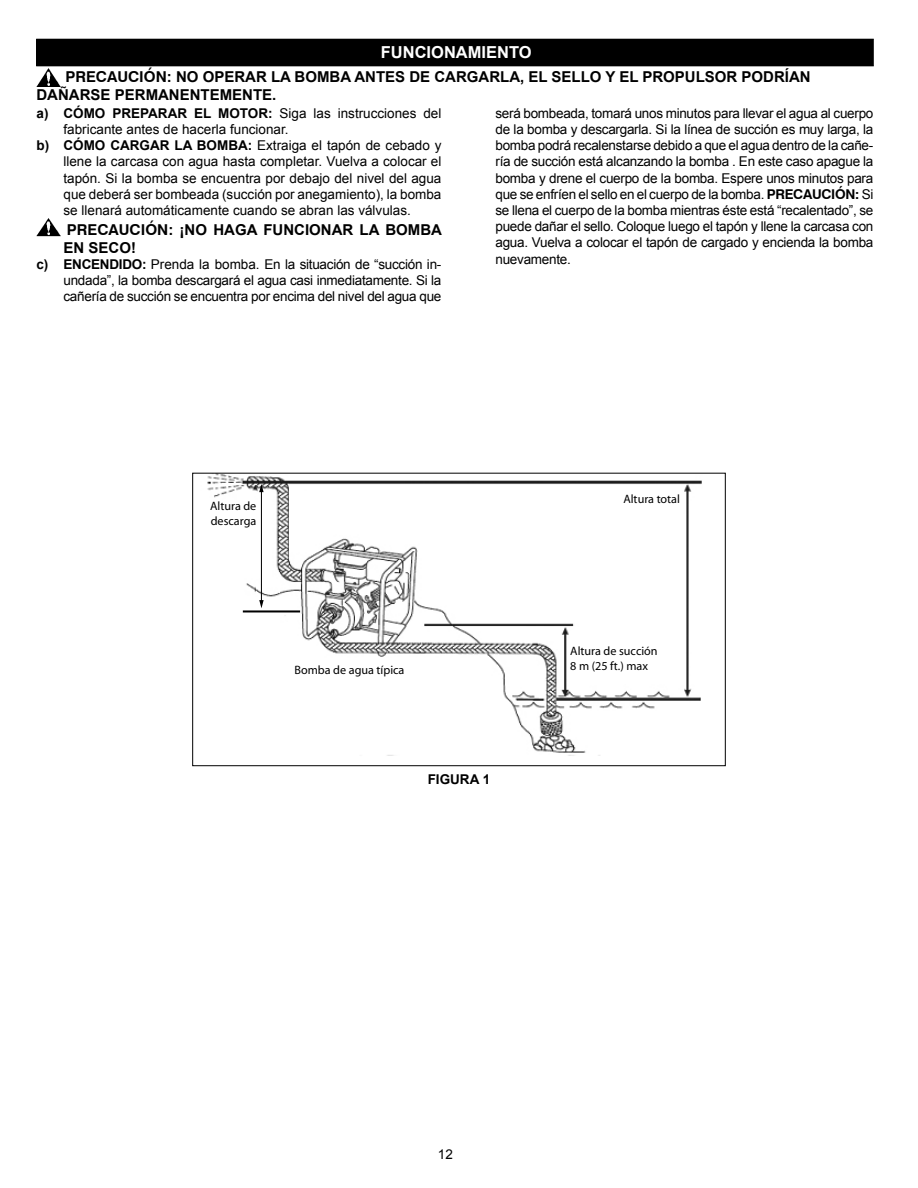
<style>
.page{position:relative;width:918px;height:1188px;background:#fff}
.page>*{position:absolute;margin:0;border:0;box-sizing:border-box;transform-origin:0 0}
.t1{font:700 16.5px "Arial";color:#fff}
.t2{font:700 15px/18px "Arial";color:#000}
.t3{font:700 15px "Swiss 721 BT";color:#000}
.t4{font:13.5px/16.2px "Arial";color:#000;text-align:justify}
.t5{font:700 13.5px "Arial";color:#000}
.t6{font:12.15px/14.5px "Myriad";color:#000}
.s1{font-family:"Swiss 721 BT"}
.s2{font-weight:700}
.s3{font-family:"Arial"}
.s4{font-family:"Swiss 721 BT";font-weight:700}
</style>
<div class="page">
<div style="left:37px;top:39px;width:836px;height:27px;background:#000"></div>
<img style="left:36px;top:68px;width:25px;height:19px">
<img style="left:36px;top:218px;width:25px;height:18px">
<img style="left:207px;top:475px;width:495px;height:281px">
<hr style="left:243px;top:610px;width:57px;height:2px;background:#000">
<hr style="left:261px;top:491px;width:1px;height:111px;background:#000">
<svg style="left:259px;top:600px;width:5px;height:8px"></svg>
<svg style="left:259px;top:484px;width:5px;height:8px"></svg>
<div style="left:192px;top:473px;width:534px;height:293px;border:1px solid #000"></div>
<p class="t1" style="left:381px;top:41px;width:12px">FUNCIONAMIENTO</p>
<p class="t2" style="left:36px;top:68px;width:776px;text-indent:29px"><span class="s1">PRECAUCIÓN</span>: NO OPERAR LA BOMBA ANTES DE CARGARLA, EL SELLO Y EL PROPULSOR PODRÍAN<br>DAÑARSE PERMANENTEMENTE.</p>
<p class="t4" style="left:36px;top:105px;width:406px"><span class="s2">A) CÓMO PREPARAR EL MOTOR:</span> Siga las instrucciones del</p>
<p class="t4" style="left:63px;top:121px;width:227px">fabricante antes de hacerla funcionar.</p>
<p class="t4" style="left:36px;top:138px;width:407px"><span class="s2">B) CÓ MO CARGAR LA BOMBA:</span> Extraiga el tapón de cebado y</p>
<p class="t4" style="left:63px;top:154px;width:379px">llene la carcasa con agua hasta completar. Vuelva a colocar el</p>
<p class="t4" style="left:63px;top:170px;width:379px">tapón. Si la bomba se encuentra por debajo del nivel del agua</p>
<p class="t4" style="left:63px;top:186px;width:379px">que deberá ser bombeada (succión por anegamiento), la bomba</p>
<p class="t4" style="left:63px;top:202px;width:349px">se llenará automáticamente cuando se abran las válvulas.</p>
<p class="t3" style="left:67px;top:220px;width:159px">PRECAUCIÓN<span class="s3">: ¡NO HAGA</span></p>
<p class="t2" style="left:263px;top:221px;width:11px">FUNCIONAR</p>
<p class="t2" style="left:360px;top:221px;width:84px">LA BOM BA</p>
<p class="t2" style="left:64px;top:239px;width:37px">EN SECO</p>
<p class="t2" style="left:131px;top:239px;width:6px">!</p>
<p class="t4" style="left:63px;top:256px;width:379px;text-indent:-27px"><span class="s2">C) ENCENDIDO:</span> Prenda la bomba. En la situación de “succión in&shy;undada”, la bomba descargará el agua casi inmediatamente. Si la cañería de succión se encuentra por encima del nivel del agua que</p>
<p class="t4" style="left:495px;top:105px;width:379px">será bombeada, tomará unos minutos para llevar el agua al cuerpo de la bomba y descargarla. Si la línea de succión es muy larga, la bomba podrá recalenstarse debido a que el agua dentro de la cañe&shy;ría de succión está alcanzando la bomba . En este caso apague la bomba y drene el cuerpo de la bomba. Espere unos minutos para que se enfríen el sello en el cuerpo de la bomba. <span class="s4">PRECAUCIÓN:</span> Si se llena el cuerpo de la bomba mientras éste está “recalentado”, se puede dañar el sello. Coloque luego el tapón y llene la carcasa con agua. Vuelva a colocar el tapón de cargado y encienda la bomba nuevamente.</p>
<p class="t6" style="left:210px;top:499px;width:48px">Altura de descarga</p>
<p class="t6" style="left:295px;top:664px;width:111px">Bomba de agua típica</p>
<p class="t5" style="left:428px;top:771px;width:10px">FIGURA</p>
<p class="t5" style="left:483px;top:771px;width:9px">1</p>
<p class="t6" style="left:623px;top:493px;width:58px">Altura total</p>
<p class="t6" style="left:570px;top:644px;width:89px">Altura de succión<br>8 m (25 ft.) max</p>
<p class="t4" style="left:438px;top:1147px;width:17px">12</p>
</div>
